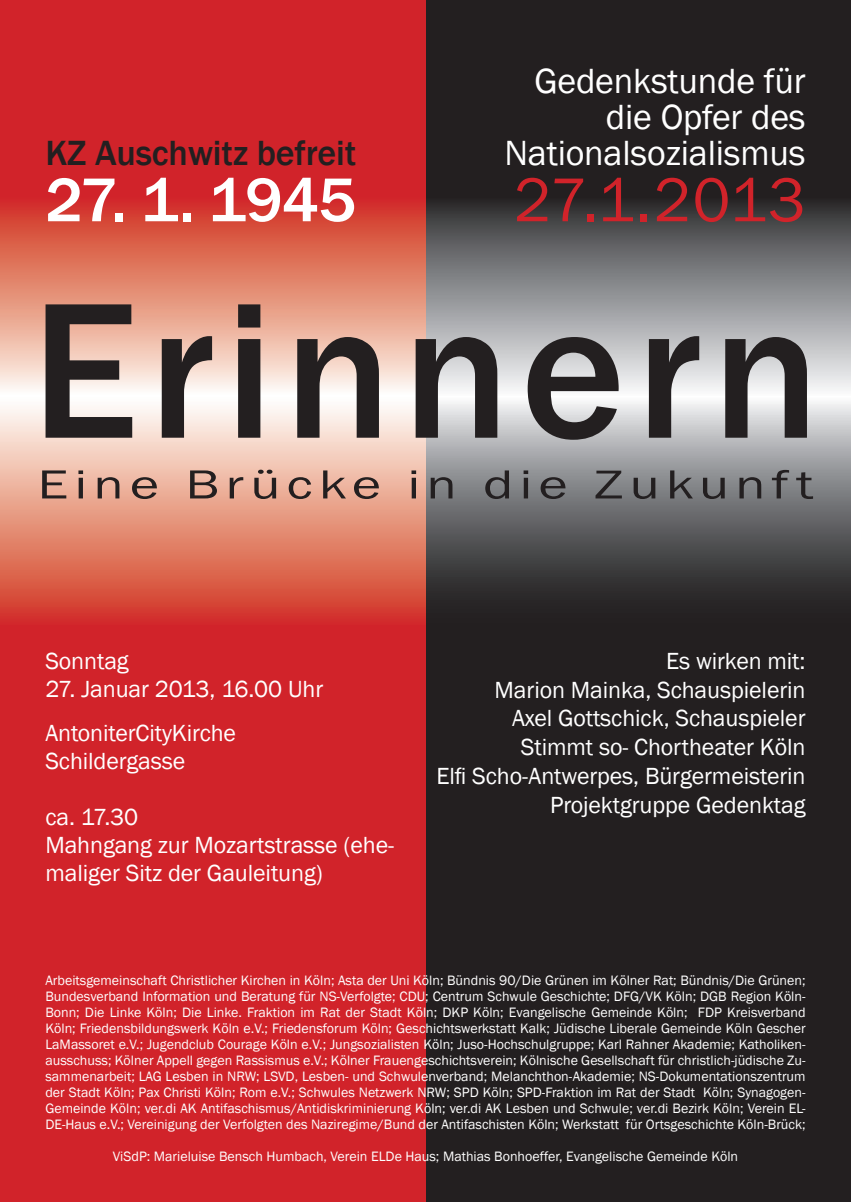
<style>
.page{position:relative;width:851px;height:1202px;background:#fff}
.page>*{position:absolute;margin:0;border:0;box-sizing:border-box;transform-origin:0 0}
.t1{font:500 200px "Franklin Gothic";letter-spacing:.05em;color:#231f20}
.t2{font:64px "Franklin Gothic";color:#d1232a}
.t3{font:500 64px "Franklin Gothic";letter-spacing:-.015em;color:#fff}
.t4{font:42px "Franklin Gothic";letter-spacing:.11em;color:#231f20;scale:1.33 1}
.t5{font:36px "Franklin Gothic";letter-spacing:-.005em;color:#fff}
.t6{font:500 36px "Franklin Gothic";letter-spacing:-.005em;color:#231f20}
.t7{font:24px/28px "Franklin Gothic";letter-spacing:-.005em;color:#fff}
.t8{font:14px/16px "Franklin Gothic";color:#fff;text-align:justify}
</style>
<div class="page">
<div style="left:425px;top:0;width:425px;height:198px;background:#231f20"></div>
<div style="left:425px;top:595px;width:425px;height:607px;background:#231f20"></div>
<div style="left:425px;top:198px;width:425px;height:199px;background:linear-gradient(to bottom,#2d2d30,#fafcfe)"></div>
<svg style="left:425px;top:402px;width:425px;height:226px"></svg>
<div style="left:0;top:0;width:425px;height:197px;background:#d1232a"></div>
<div style="left:0;top:592px;width:425px;height:610px;background:#d1232a"></div>
<svg style="left:0;top:197px;width:425px;height:192px;background:#e58f7d"></svg>
<div style="left:0;top:395px;width:425px;height:230px;background:linear-gradient(to bottom,#fffffa,#d1351e)"></div>
<p class="t6" style="left:45px;top:131px;width:312px">KZ Auschwitz befreit</p>
<p class="t3" style="left:45px;top:160px;width:312px">27. 1. 1945</p>
<p class="t5" style="left:534px;top:59px;width:273px">Gedenkstunde für</p>
<p class="t5" style="left:606px;top:95px;width:201px">die Opfer des</p>
<p class="t5" style="left:504px;top:131px;width:302px">Nationalsozialismus</p>
<p class="t2" style="left:513px;top:160px;width:293px">27.1.2013</p>
<p class="t1" style="left:31px;top:247px;width:790px">Erinnern</p>
<p class="t4" style="left:37px;top:458px;width:585px">Eine Brücke in die Zukunft</p>
<p class="t7" style="left:45px;top:647px;width:85px">Sonntag</p>
<p class="t7" style="left:45px;top:675px;width:279px">27. Januar 2013, 16.00 Uhr</p>
<p class="t7" style="left:45px;top:719px;width:192px">AntoniterCityKirche</p>
<p class="t7" style="left:45px;top:747px;width:141px">Schildergasse</p>
<p class="t7" style="left:45px;top:803px;width:94px">ca. 17.30</p>
<p class="t7" style="left:45px;top:831px;width:350px">Mahngang zur Mozartstrasse (ehe&shy;maliger Sitz der Gauleitung)</p>
<p class="t7" style="left:666px;top:647px;width:141px">Es wirken mit:</p>
<p class="t7" style="left:494px;top:676px;width:312px">Marion Mainka, Schauspielerin</p>
<p class="t7" style="left:512px;top:705px;width:295px">Axel Gottschick, Schauspieler</p>
<p class="t7" style="left:521px;top:734px;width:286px">Stimmt so- Chortheater Köln</p>
<p class="t7" style="left:436px;top:762px;width:370px">Elfi Scho-Antwerpes, Bürgermeisterin</p>
<p class="t7" style="left:550px;top:791px;width:257px">Projektgruppe Gedenktag</p>
<p class="t8" style="left:45px;top:973px;width:761px">Arbeitsgemeinschaft Christlicher Kirchen in Köln; Asta der Uni Köln; Bündnis 90/Die Grünen im Kölner Rat; Bündnis/Die Grünen; Bundesverband Information und Beratung für NS-Verfolgte; CDU; Centrum Schwule Geschichte; DFG/VK Köln; DGB Region Köln-Bonn; Die Linke Köln; Die Linke. Fraktion im Rat der Stadt Köln; DKP Köln; Evangelische Gemeinde Köln; FDP Kreisverband Köln; Friedensbildungswerk Köln e.V.; Friedensforum Köln; Geschichtswerkstatt Kalk; Jüdische Liberale Gemeinde Köln Gescher LaMassoret e.V.; Jugendclub Courage Köln e.V.; Jungsozialisten Köln; Juso-Hochschulgruppe; Karl Rahner Akademie; Katholiken&shy;ausschuss; Kölner Appell gegen Rassismus e.V.; Kölner Frauengeschichtsverein; Kölnische Gesellschaft für christlich-jüdische Zu&shy;sammenarbeit; LAG Lesben in NRW; LSVD, Lesben- und Schwulenverband; Melanchthon-Akademie; NS-Dokumentationszentrum der Stadt Köln; Pax Christi Köln; Rom e.V.; Schwules Netzwerk NRW; SPD Köln; SPD-Fraktion im Rat der Stadt Köln; Synagogen-Gemeinde Köln; ver.di AK Antifaschismus/Antidiskriminierung Köln; ver.di AK Lesben und Schwule; ver.di Bezirk Köln; Verein EL-DE-Haus e.V.; Vereinigung der Verfolgten des Naziregime/Bund der Antifaschisten Köln; Werkstatt für Ortsgeschichte Köln-Brück;</p>
<p class="t8" style="left:113px;top:1149px;width:627px">ViSdP: Marieluise Bensch Humbach, Verein ELDe Haus; Mathias Bonhoeffer, Evangelische Gemeinde Köln</p>
</div>
